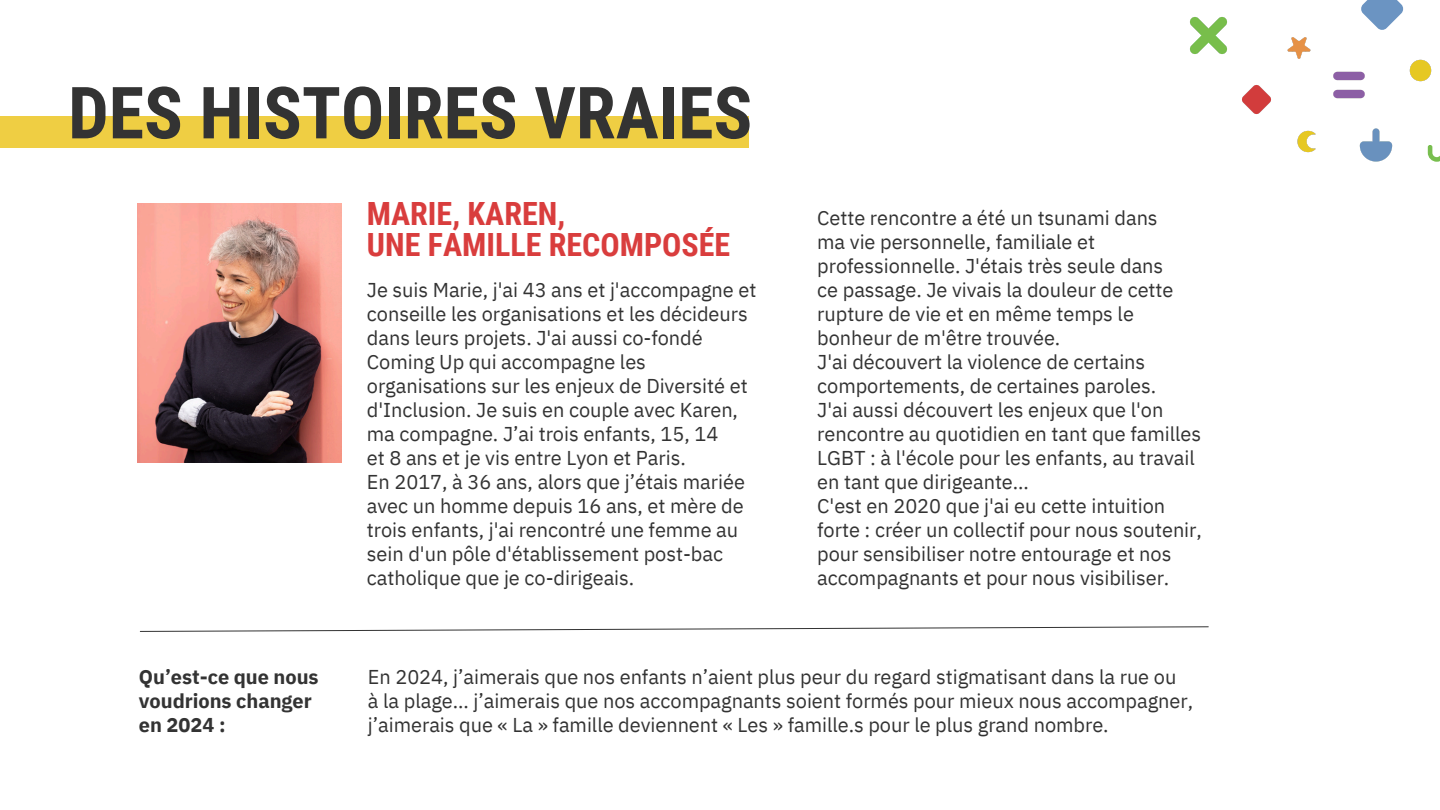
<style>
.page{position:relative;width:1440px;height:810px;background:#fff}
.page>*{position:absolute;margin:0;border:0;box-sizing:border-box;transform-origin:0 0}
.t1{font:700 72px "Roboto Condensed";color:#333}
.t2{font:700 32px/31.5px "Roboto Condensed";color:#d93d3d}
.t3{font:20px/24px "IBM Plex Sans";letter-spacing:-.005em;color:#333}
.t4{font:700 20px/24px "IBM Plex Sans";letter-spacing:-.005em;color:#333}
</style>
<div class="page">
<div style="left:0;top:116px;width:748px;height:31px;background:#efce43"></div>
<img style="left:1242px;top:85px;width:29px;height:29px">
<img style="left:1190px;top:17px;width:37px;height:37px">
<img style="left:1359px;top:128px;width:34px;height:34px">
<img style="left:1333px;top:71px;width:32px;height:28px">
<img style="left:1287px;top:37px;width:24px;height:22px">
<svg style="left:1361px;top:0;width:42px;height:30px"></svg>
<img style="left:1409px;top:59px;width:23px;height:23px">
<img style="left:138px;top:204px;width:204px;height:259px">
<svg style="left:140px;top:626px;width:1069px;height:6px"></svg>
<svg style="left:1428px;top:145px;width:12px;height:17px"></svg>
<img style="left:1297px;top:130px;width:19px;height:23px">
<h3 class="t1" style="left:68px;top:72px;width:686px">DES HISTOIRES VRAIES</h3>
<p class="t2" style="left:367px;top:198px;width:365px">MARIE, KAREN,<br>UNE FAMILLE RECOMPOSÉE</p>
<p class="t3" style="left:367px;top:278px;width:391px">Je suis Marie, j'ai 43 ans et j'accompagne et conseille les organisations et les décideurs dans leurs projets. J'ai aussi co-fondé Coming Up qui accompagne les organisations sur les enjeux de Diversité et d'Inclusion. Je suis en couple avec Karen, ma compagne. J’ai trois enfants, 15, 14</p>
<p class="t3" style="left:367px;top:446px;width:320px">et 8 ans et je vis entre Lyon et Paris.</p>
<p class="t3" style="left:367px;top:470px;width:380px">En 2017, à 36 ans, alors que j’étais mariée avec un homme depuis 16 ans, et mère de trois enfants, j'ai rencontré une femme au sein d'un pôle d'établissement post-bac catholique que je co-dirigeais.</p>
<p class="t3" style="left:817px;top:206px;width:342px">Cette rencontre a été un tsunami dans</p>
<p class="t3" style="left:817px;top:230px;width:348px">ma vie personnelle, familiale et professionnelle. J'étais très seule dans</p>
<p class="t3" style="left:817px;top:278px;width:358px">ce passage. Je vivais la douleur de cette rupture de vie et en même temps le bonheur de m'être trouvée.</p>
<p class="t3" style="left:817px;top:350px;width:340px">J'ai découvert la violence de certains comportements, de certaines paroles.</p>
<p class="t3" style="left:817px;top:398px;width:386px">J'ai aussi découvert les enjeux que l'on rencontre au quotidien en tant que familles LGBT : à l'école pour les enfants, au travail en tant que dirigeante…</p>
<p class="t3" style="left:817px;top:494px;width:386px">C'est en 2020 que j'ai eu cette intuition forte : créer un collectif pour nous soutenir, pour sensibiliser notre entourage et nos accompagnants et pour nous visibiliser.</p>
<p class="t4" style="left:139px;top:664px;width:181px">Qu’est-ce que nous voudrions changer en 2024 :</p>
<p class="t3" style="left:368px;top:664px;width:810px">En 2024, j’aimerais que nos enfants n’aient plus peur du regard stigmatisant dans la rue ou</p>
<p class="t3" style="left:368px;top:688px;width:827px">à la plage… j’aimerais que nos accompagnants soient formés pour mieux nous accompagner, j’aimerais que « La » famille deviennent « Les » famille.s pour le plus grand nombre.</p>
</div>
